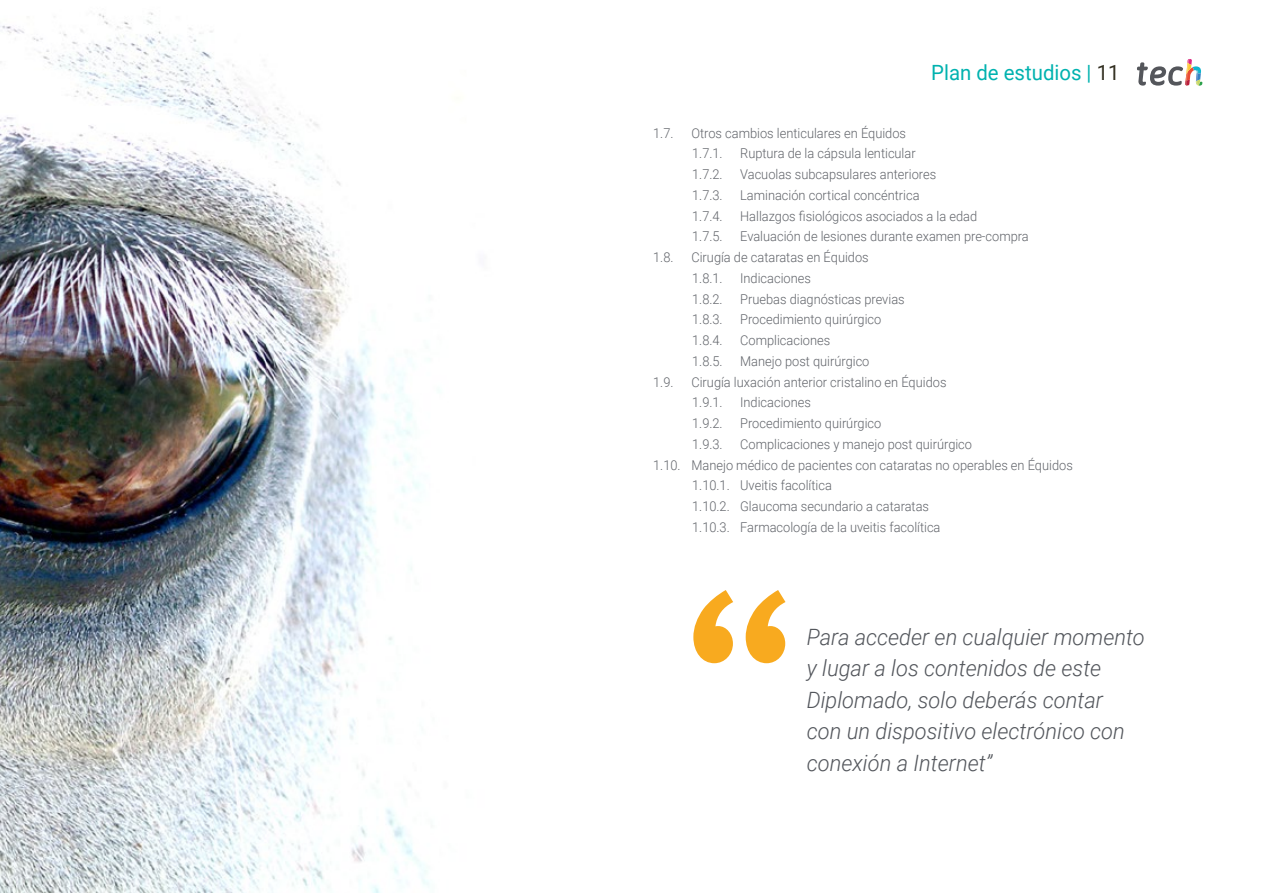
<style>
.page{position:relative;width:1263px;height:893px;background:#fff}
.page>*{position:absolute;margin:0;border:0;box-sizing:border-box;transform-origin:0 0}
.t1{font:italic 300 22.5px/31.5px "Roboto";color:#52555b}
.t2{font:21px "Roboto";color:#00b2af}
.t3{font:300 13.5px/20.7px "Roboto";color:#61646a;scale:.95 1}
.s1{color:#312e20}
</style>
<div class="page">
<img style="left:0;top:12px;width:429px;height:881px">
<svg style="left:693px;top:590px;width:92px;height:73px"></svg>
<svg style="left:1137px;top:59px;width:65px;height:27px"></svg>
<p class="t3" style="left:653px;top:122px;width:23px">1.7.</p>
<p class="t3" style="left:691px;top:122px;width:227px">Otros cambios lenticulares en Équidos<br>1.7.1.</p>
<p class="t3" style="left:740px;top:143px;width:186px">Ruptura de la cápsula lenticular</p>
<h2 class="t2" style="left:931px;top:57px;width:190px">Plan de estudios | <span class="s1">11</span></h2>
<p class="t3" style="left:692px;top:164px;width:34px">1.7.2.</p>
<p class="t3" style="left:740px;top:164px;width:208px">Vacuolas subcapsulares anteriores</p>
<p class="t3" style="left:692px;top:184px;width:34px">1.7.3.</p>
<p class="t3" style="left:740px;top:184px;width:190px">Laminación cortical concéntrica</p>
<p class="t3" style="left:692px;top:205px;width:34px">1.7.4.</p>
<p class="t3" style="left:740px;top:205px;width:251px">Hallazgos fisiológicos asociados a la edad</p>
<p class="t3" style="left:692px;top:226px;width:34px">1.7.5.</p>
<p class="t3" style="left:740px;top:226px;width:305px">Evaluación de lesiones durante examen pre-compra</p>
<p class="t3" style="left:653px;top:247px;width:23px">1.8.</p>
<p class="t3" style="left:691px;top:247px;width:188px">Cirugía de cataratas en Équidos<br>1.8.1.</p>
<p class="t3" style="left:740px;top:267px;width:76px">Indicaciones</p>
<p class="t3" style="left:692px;top:288px;width:34px">1.8.2.</p>
<p class="t3" style="left:740px;top:288px;width:175px">Pruebas diagnósticas previas</p>
<p class="t3" style="left:692px;top:309px;width:34px">1.8.3.</p>
<p class="t3" style="left:740px;top:309px;width:150px">Procedimiento quirúrgico</p>
<p class="t3" style="left:692px;top:330px;width:34px">1.8.4.</p>
<p class="t3" style="left:740px;top:330px;width:96px">Complicaciones</p>
<p class="t3" style="left:692px;top:350px;width:34px">1.8.5.</p>
<p class="t3" style="left:740px;top:350px;width:138px">Manejo post quirúrgico</p>
<p class="t3" style="left:653px;top:371px;width:23px">1.9.</p>
<p class="t3" style="left:691px;top:371px;width:270px">Cirugía luxación anterior cristalino en Équidos<br>1.9.1.</p>
<p class="t3" style="left:740px;top:392px;width:76px">Indicaciones</p>
<p class="t3" style="left:692px;top:413px;width:34px">1.9.2.</p>
<p class="t3" style="left:740px;top:413px;width:150px">Procedimiento quirúrgico</p>
<p class="t3" style="left:692px;top:433px;width:34px">1.9.3.</p>
<p class="t3" style="left:740px;top:433px;width:246px">Complicaciones y manejo post quirúrgico</p>
<p class="t3" style="left:653px;top:454px;width:443px">1.10. Manejo médico de pacientes con cataratas no operables en Équidos</p>
<p class="t3" style="left:692px;top:475px;width:149px">1.10.1. Uveitis facolítica</p>
<p class="t3" style="left:692px;top:496px;width:251px">1.10.2. Glaucoma secundario a cataratas</p>
<p class="t3" style="left:692px;top:516px;width:263px">1.10.3. Farmacología de la uveitis facolítica</p>
<h1 class="t1" style="left:807px;top:620px;width:340px">Para acceder en cualquier momento y lugar a los contenidos de este<br>Diplomado, solo deberás contar<br>con un dispositivo electrónico con conexión a Internet”</h1>
</div>
